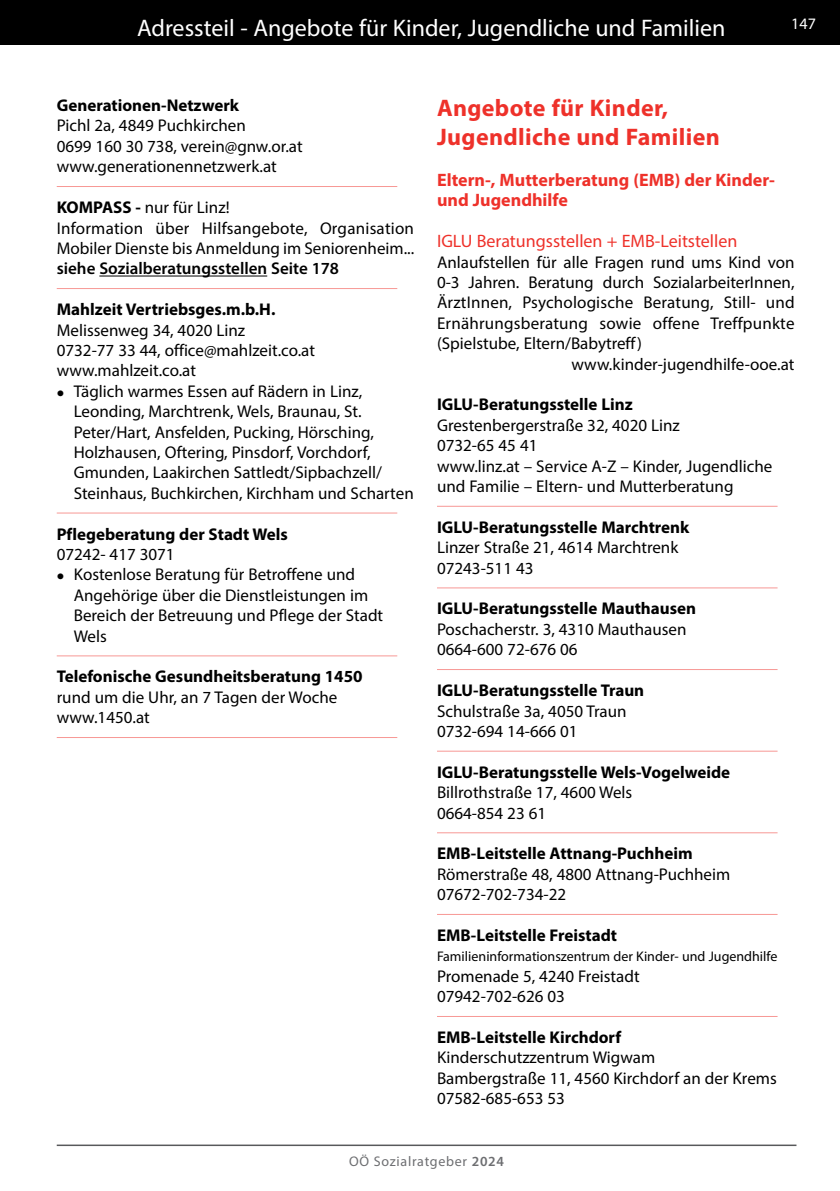
<style>
.page{position:relative;width:840px;height:1191px;background:#fff}
.page>*{position:absolute;margin:0;border:0;box-sizing:border-box;transform-origin:0 0}
.t1{font:24px "Myriad Pro";color:#fff}
.t2{font:700 24px/28.8px "Myriad Pro";letter-spacing:.015em;color:#ee312a}
.t3{font:700 18px/20.4px "Myriad Pro";color:#ee312a}
.t4{font:18px "Myriad Pro";color:#ee312a}
.t5{font:17px/20.4px "Myriad Pro";color:#000}
.t6{font:700 17px "Myriad Pro";color:#000}
.t7{font:600 17px "Myriad Pro";color:#000}
.t8{font:16px "Myriad Pro";color:#fff}
.t9{font:14px "Myriad Pro";color:#000}
.t10{font:14px "Myriad Pro";letter-spacing:.05em;color:#6d6e71}
.s1{font-weight:700}
.s2{font-weight:600}
</style>
<div class="page">
<div style="left:0;top:0;width:839px;height:45px;background:#000"></div>
<hr style="left:57px;top:1144px;width:739px;height:2px;background:#58595b">
<hr style="left:57px;top:186px;width:340px;height:1px;background:#f79895">
<hr style="left:99px;top:275px;width:168px;height:1px;background:#000">
<hr style="left:57px;top:288px;width:340px;height:1px;background:#f79895">
<hr style="left:57px;top:512px;width:340px;height:1px;background:#f79895">
<hr style="left:57px;top:655px;width:340px;height:1px;background:#f79895">
<hr style="left:57px;top:737px;width:340px;height:1px;background:#f79895">
<hr style="left:437px;top:506px;width:340px;height:1px;background:#f79895">
<hr style="left:437px;top:587px;width:340px;height:1px;background:#f79895">
<hr style="left:437px;top:669px;width:340px;height:1px;background:#f79895">
<hr style="left:437px;top:750px;width:340px;height:1px;background:#f79895">
<hr style="left:437px;top:832px;width:340px;height:1px;background:#f79895">
<hr style="left:437px;top:914px;width:340px;height:1px;background:#f79895">
<hr style="left:437px;top:1016px;width:340px;height:1px;background:#f79895">
<h1 class="t1" style="left:137px;top:13px;width:589px">Adressteil - Angebote für Kinder, Jugendliche und Familien</h1>
<p class="t8" style="left:790px;top:14px;width:26px">147</p>
<p class="t6" style="left:57px;top:94px;width:184px">Generationen-Netzwerk</p>
<p class="t5" style="left:57px;top:115px;width:247px">Pichl 2a, 4849 Puchkirchen<br>0699 160 30 738, verein@gnw.or.at www.generationennetzwerk.at</p>
<p class="t5" style="left:57px;top:197px;width:359px"><span class="s1">KOMPASS -</span> nur für Linz!<br>Information über Hilfsangebote, Organisation<br>Mobiler Dienste bis Anmeldung im Seniorenheim...</p>
<p class="t7" style="left:57px;top:258px;width:284px">siehe Sozialberatungsstellen Seite 178</p>
<p class="t6" style="left:57px;top:298px;width:220px">Mahlzeit Vertriebsges.m.b.H.</p>
<p class="t5" style="left:57px;top:319px;width:259px">Melissenweg 34, 4020 Linz<br>0732-77 33 44, office@mahlzeit.co.at www.mahlzeit.co.at</p>
<p class="t5" style="left:74px;top:380px;width:341px">Täglich warmes Essen auf Rädern in Linz, Leonding, Marchtrenk, Wels, Braunau, St.<br>Peter/Hart, Ansfelden, Pucking, Hörsching, Holzhausen, Oftering, Pinsdorf, Vorchdorf, Gmunden, Laakirchen Sattledt/Sipbachzell/ Steinhaus, Buchkirchen, Kirchham und Scharten</p>
<p class="t6" style="left:57px;top:523px;width:232px">Pflegeberatung der Stadt Wels</p>
<p class="t5" style="left:74px;top:544px;width:311px;text-indent:-17px">07242- 417 3071<br>Kostenlose Beratung für Betroffene und<br>Angehörige über die Dienstleistungen im<br>Bereich der Betreuung und Pflege der Stadt<br>Wels</p>
<p class="t6" style="left:57px;top:665px;width:307px">Telefonische Gesundheitsberatung 1450</p>
<p class="t5" style="left:57px;top:686px;width:282px">rund um die Uhr, an 7 Tagen der Woche www.1450.at</p>
<h1 class="t2" style="left:437px;top:93px;width:284px">Angebote für Kinder,<br>Jugendliche und Familien</h1>
<p class="t3" style="left:437px;top:169px;width:339px">Eltern-, Mutterberatung (EMB) der Kinder&shy;und Jugendhilfe</p>
<p class="t4" style="left:437px;top:230px;width:302px">IGLU Beratungsstellen + EMB-Leitstellen</p>
<p class="t5" style="left:437px;top:251px;width:359px">Anlaufstellen für alle Fragen rund ums Kind von</p>
<p class="t5" style="left:437px;top:272px;width:359px">0-3 Jahren. Beratung durch SozialarbeiterInnen,</p>
<p class="t5" style="left:437px;top:292px;width:359px">ÄrztInnen, Psychologische Beratung, Still- und</p>
<p class="t5" style="left:437px;top:313px;width:359px">Ernährungsberatung sowie offene Treffpunkte</p>
<p class="t5" style="left:437px;top:333px;width:206px">(Spielstube, Eltern/Babytreff)</p>
<p class="t5" style="left:571px;top:353px;width:224px">www.kinder-jugendhilfe-ooe.at</p>
<p class="t6" style="left:437px;top:393px;width:197px">IGLU-Beratungsstelle Linz</p>
<p class="t5" style="left:437px;top:415px;width:337px">Grestenbergerstraße 32, 4020 Linz<br>0732-65 45 41<br>www.linz.at – Service A-Z – Kinder, Jugendliche und Familie – Eltern- und Mutterberatung</p>
<p class="t6" style="left:437px;top:516px;width:254px">IGLU-Beratungsstelle Marchtrenk</p>
<p class="t5" style="left:437px;top:537px;width:243px">Linzer Straße 21, 4614 Marchtrenk<br>07243-511 43</p>
<p class="t6" style="left:437px;top:597px;width:260px">IGLU-Beratungsstelle Mauthausen</p>
<p class="t5" style="left:437px;top:619px;width:251px">Poschacherstr. 3, 4310 Mauthausen<br>0664-600 72-676 06</p>
<p class="t6" style="left:437px;top:679px;width:209px">IGLU-Beratungsstelle Traun</p>
<p class="t5" style="left:437px;top:700px;width:191px">Schulstraße 3a, 4050 Traun<br>0732-694 14-666 01</p>
<p class="t6" style="left:437px;top:761px;width:294px">IGLU-Beratungsstelle Wels-Vogelweide</p>
<p class="t5" style="left:437px;top:782px;width:197px">Billrothstraße 17, 4600 Wels<br>0664-854 23 61</p>
<p class="t6" style="left:437px;top:842px;width:257px">EMB-Leitstelle Attnang-Puchheim</p>
<p class="t5" style="left:437px;top:863px;width:294px">Römerstraße 48, 4800 Attnang-Puchheim<br>07672-702-734-22</p>
<p class="t6" style="left:437px;top:924px;width:181px">EMB-Leitstelle Freistadt</p>
<p class="t9" style="left:437px;top:948px;width:342px">Familieninformationszentrum der Kinder- und Jugendhilfe</p>
<p class="t5" style="left:437px;top:965px;width:204px">Promenade 5, 4240 Freistadt<br>07942-702-626 03</p>
<p class="t6" style="left:437px;top:1026px;width:186px">EMB-Leitstelle Kirchdorf</p>
<p class="t5" style="left:437px;top:1047px;width:341px">Kinderschutzzentrum Wigwam<br>Bambergstraße 11, 4560 Kirchdorf an der Krems<br>07582-685-653 53</p>
<p class="t10" style="left:349px;top:1152px;width:156px">OÖ Sozialratgeber <span class="s2">2024</span></p>
</div>
